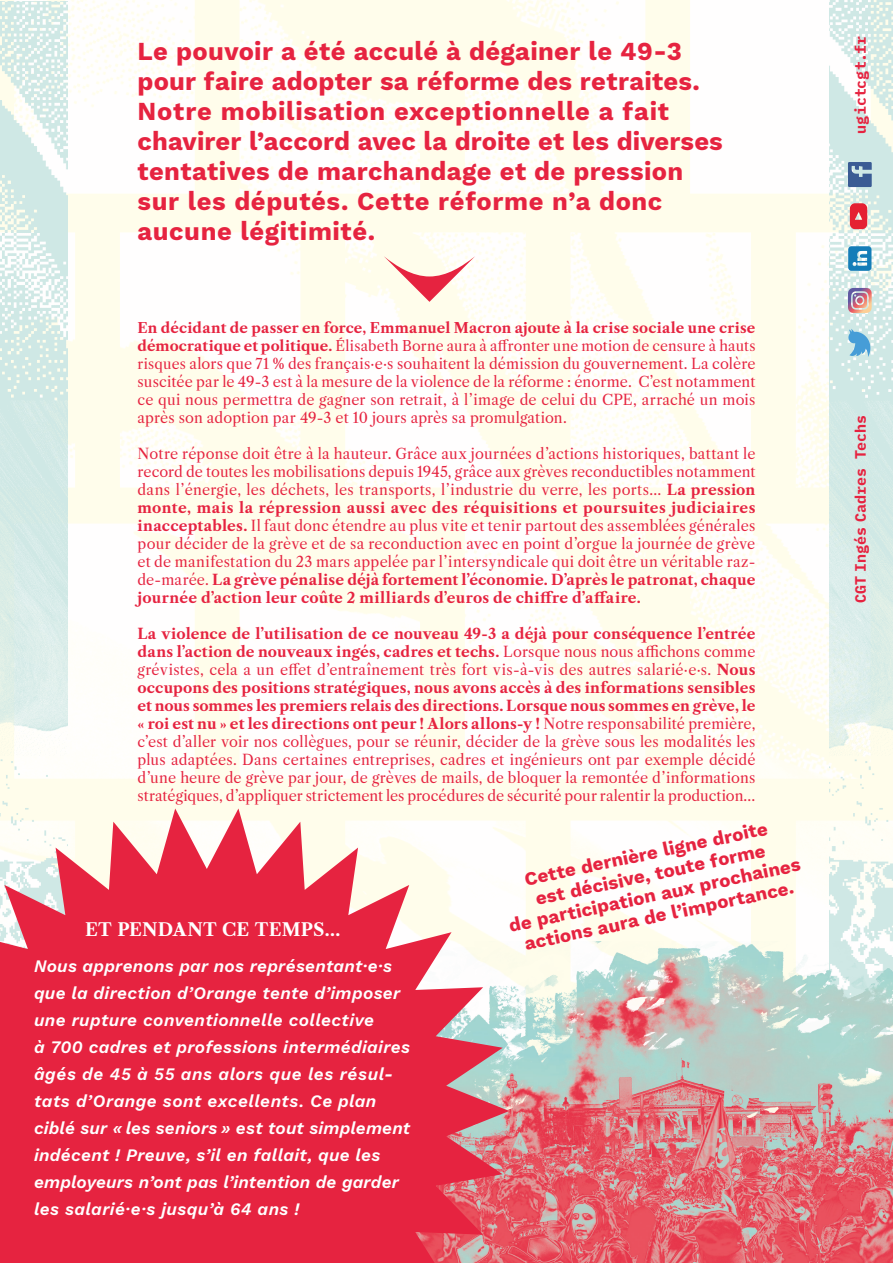
<style>
.page{position:relative;width:893px;height:1263px;background:#fff}
.page>*{position:absolute;margin:0;border:0;box-sizing:border-box;transform-origin:0 0}
.Chapeau_-_Work_Sans{font:700 25.5px/30px "Work Sans";letter-spacing:.015em;color:#e62340}
.Chapeau_-_Work_Sans-2{font:700 18.75px/21px "Work Sans";color:#e62340;text-align:center}
.Texte_Courant{font:700 17.55px "Libre Caslon Text";letter-spacing:.01em;color:#fff}
.Texte_Courant-2{font:italic 600 17.25px/27px "Work Sans";letter-spacing:.02em;color:#fff}
.Chapeau_-_Work_Sans-3{font:700 15px "IBM Plex Mono";letter-spacing:.005em;color:#e62340}
.Texte_Courant-3{font:14.4px/18px "Libre Caslon Text";letter-spacing:.005em;color:#e62340;text-align:justify}
.Texte_Courant-4{font:700 14.1px/18px "Libre Caslon Text";letter-spacing:.01em;color:#e62340}
.s1{font-weight:400}
.s2{font-size:14.1px}
.s3{font-weight:700}
</style>
<div class="page">
<img style="left:829px;top:0;width:64px;height:942px">
<img style="left:0;top:1px;width:67px;height:807px">
<img style="left:509px;top:942px;width:384px;height:321px">
<svg style="left:0;top:808px;width:509px;height:455px;background:#e85166"></svg>
<svg style="left:384px;top:256px;width:91px;height:46px"></svg>
<svg style="left:848px;top:246px;width:23px;height:25px"></svg>
<svg style="left:848px;top:162px;width:24px;height:25px"></svg>
<svg style="left:848px;top:288px;width:24px;height:25px"></svg>
<svg style="left:848px;top:329px;width:22px;height:28px"></svg>
<svg style="left:850px;top:203px;width:17px;height:26px"></svg>
<p class="Chapeau_-_Work_Sans" style="left:137px;top:35px;width:587px">Le pouvoir a été acculé à dégainer le 49-3 pour faire adopter sa réforme des retraites.<br>Notre mobilisation exceptionnelle a fait chavirer l’accord avec la droite et les diverses tentatives de marchandage et de pression sur les députés. Cette réforme n’a donc aucune légitimité.</p>
<p class="Texte_Courant-4" style="left:137px;top:319px;width:619px">En décidant de passer en force, Emmanuel Macron ajoute à la crise sociale une crise démocratique et politique. <span class="s1">Élisabeth Borne aura à affronter une motion de censure à hauts</span></p>
<p class="Texte_Courant-3" style="left:137px;top:355px;width:619px"><span class="s2">risques</span> alors que 71 % des français·e·s souhaitent la démission du gouvernement. La colère suscitée par le 49-3 est à la mesure de la violence de la réforme : énorme. C’est notamment ce qui nous permettra de gagner son retrait, à l’image de celui du CPE, arraché un mois après son adoption par 49-3 et 10 jours après sa promulgation.</p>
<p class="Texte_Courant-3" style="left:137px;top:445px;width:619px">Notre réponse doit être à la hauteur. Grâce aux journées d’actions historiques, battant le record de toutes les mobilisations depuis 1945, grâce aux grèves reconductibles notamment dans l’énergie, les déchets, les transports, l’industrie du verre, les ports… <span class="s3">La pression monte, mais la répression aussi avec des réquisitions et poursuites judiciaires inacceptables.</span> Il faut donc étendre au plus vite et tenir partout des assemblées générales pour décider de la grève et de sa reconduction avec en point d’orgue la journée de grève et de manifestation du 23 mars appelée par l’intersyndicale qui doit être un véritable raz&shy;de-marée. <span class="s3">La grève pénalise déjà fortement l’économie. D’après le patronat, chaque journée d’action leur coûte 2 milliards d’euros de chiffre d’affaire.</span></p>
<p class="Texte_Courant-3" style="left:137px;top:625px;width:619px"><span class="s3">La violence de l’utilisation de ce nouveau 49-3 a déjà pour conséquence l’entrée dans l’action de nouveaux ingés, cadres et techs.</span> Lorsque nous nous affichons comme grévistes, cela a un effet d’entraînement très fort vis-à-vis des autres salarié·e·s. <span class="s3">Nous occupons des positions stratégiques, nous avons accès à des informations sensibles et nous sommes les premiers relais des directions. Lorsque nous sommes en grève, le « roi est nu » et les directions ont peur ! Alors allons-y !</span> Notre responsabilité première, c’est d’aller voir nos collègues, pour se réunir, décider de la grève sous les modalités les plus adaptées. Dans certaines entreprises, cadres et ingénieurs ont par exemple décidé d’une heure de grève par jour, de grèves de mails, de bloquer la remontée d’informations stratégiques, d’appliquer strictement les procédures de sécurité pour ralentir la production…</p>
<p class="Texte_Courant" style="left:85px;top:919px;width:257px">ET PENDANT CE TEMPS...</p>
<p class="Texte_Courant-2" style="left:34px;top:952px;width:378px">Nous apprenons par nos représentant·e·s que la direction d’Orange tente d’imposer une rupture conventionnelle collective<br>à 700 cadres et professions intermédiaires âgés de 45 à 55 ans alors que les résul&shy;tats d’Orange sont excellents. Ce plan ciblé sur « les seniors » est tout simplement indécent ! Preuve, s’il en fallait, que les employeurs n’ont pas l’intention de garder les salarié·e·s jusqu’à 64 ans !</p>
<p class="Chapeau_-_Work_Sans-2" style="left:498px;top:874px;width:299px;rotate:-12deg">Cette dernière ligne droite<br>est décisive, toute forme<br>de participation aux prochaines actions aura de l’importance.</p>
<p class="Chapeau_-_Work_Sans-3" style="left:848px;top:134px;width:99px;rotate:-90deg">ugictcgt.fr</p>
<p class="Chapeau_-_Work_Sans-3" style="left:848px;top:603px;width:189px;rotate:-90deg">CGT Ingés Cadres Techs</p>
</div>
